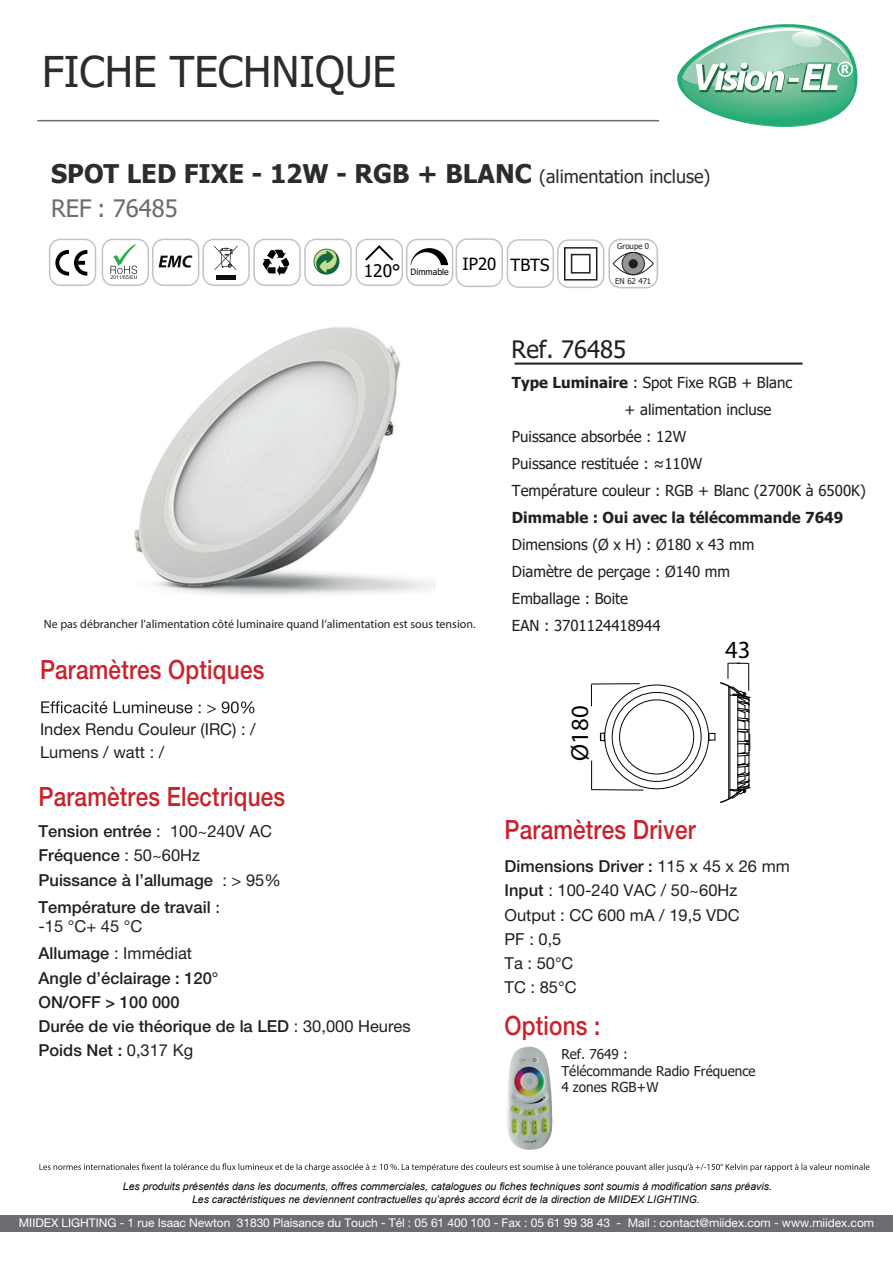
<style>
.page{position:relative;width:893px;height:1263px;background:#fff}
.page>*{position:absolute;margin:0;border:0;box-sizing:border-box;transform-origin:0 0}
.t1{font:42.3px "Tahoma";color:#292d2f}
.t2{font:500 26.55px "Helvetica Neue LT Std";letter-spacing:.01em;color:#cb212b;scale:.85 1}
.t3{font:700 25.65px "Tahoma";color:#292d2f}
.t4{font:24.75px "Myriad Pro";color:#040503}
.t5{font:24px "Tahoma";color:#6c6d70}
.t6{font:24px "Tahoma";color:#231f20}
.t7{font:500 16.5px/24.2px "Helvetica Neue LT Std";color:#231f20}
.t8{font:16.5px/24.2px "Helvetica Neue LT Std";color:#231f20}
.t9{font:15.15px/27px "Tahoma";color:#231f20}
.t10{font:700 15.15px "Tahoma";color:#231f20}
.t11{font:13.65px/16.2px "Tahoma";color:#231f20}
.t12{font:12px "Helvetica Neue LT Std";letter-spacing:-.005em;color:#fff}
.t13{font:12px "Myriad Pro";color:#231f20}
.t14{font:italic 10.5px/12.6px "Arial";color:#050504;text-align:center}
.t15{font:8.7px "Tahoma";color:#000}
.t16{font:7.95px "Tahoma";color:#231f20}
.s1{font-weight:400;font-size:18.15px}
.s2{font-size:17.25px}
.s3{font-weight:400}
.s4{font-family:"Tahoma";font-weight:400;font-size:15.15px}
.s5{font-weight:700}
.s6{font-weight:500}
</style>
<div class="page">
<div style="left:608px;top:239px;width:50px;height:49px;border:2px solid #c1c4c7;border-radius:11px"></div>
<svg style="left:622px;top:252px;width:23px;height:23px"></svg>
<div style="left:613px;top:252px;width:41px;height:23px;border:1px solid #231f20;border-radius:50%"></div>
<div style="left:629px;top:259px;width:9px;height:9px;background:#231f20;border-radius:50%"></div>
<svg style="left:591px;top:663px;width:160px;height:140px"></svg>
<div style="left:0;top:1215px;width:893px;height:16px;background:#6c6d70"></div>
<hr style="left:37px;top:120px;width:622px;height:1px;background:#6c6d70">
<svg style="left:41px;top:701px;width:213px;height:12px"></svg>
<hr style="left:515px;top:363px;width:287px;height:2px;background:#231f20">
<div style="left:304px;top:239px;width:48px;height:47px;border:1px solid #c1c4c7;border-radius:11px"></div>
<div style="left:102px;top:239px;width:47px;height:47px;border:1px solid #c1c4c7;border-radius:11px"></div>
<div style="left:49px;top:239px;width:47px;height:47px;border:1px solid #c1c4c7;border-radius:11px"></div>
<div style="left:152px;top:239px;width:47px;height:47px;border:1px solid #c1c4c7;border-radius:11px"></div>
<div style="left:202px;top:239px;width:48px;height:47px;border:1px solid #c1c4c7;border-radius:11px"></div>
<div style="left:253px;top:239px;width:48px;height:47px;border:1px solid #c1c4c7;border-radius:11px"></div>
<svg style="left:55px;top:250px;width:32px;height:26px"></svg>
<svg style="left:159px;top:255px;width:33px;height:13px"></svg>
<svg style="left:214px;top:245px;width:24px;height:25px"></svg>
<div style="left:216px;top:275px;width:19px;height:5px;background:#0f0c12"></div>
<svg style="left:263px;top:250px;width:26px;height:26px"></svg>
<svg style="left:313px;top:249px;width:26px;height:26px"></svg>
<div style="left:356px;top:239px;width:47px;height:47px;border:1px solid #c1c4c7;border-radius:11px"></div>
<svg style="left:365px;top:245px;width:28px;height:16px"></svg>
<div style="left:406px;top:239px;width:47px;height:47px;border:1px solid #c1c4c7;border-radius:11px"></div>
<svg style="left:411px;top:248px;width:37px;height:17px"></svg>
<div style="left:456px;top:238px;width:47px;height:49px;border:1px solid #c1c4c7;border-radius:11px"></div>
<div style="left:507px;top:239px;width:47px;height:49px;border:1px solid #c1c4c7;border-radius:11px"></div>
<div style="left:557px;top:239px;width:47px;height:49px;border:1px solid #c1c4c7;border-radius:11px"></div>
<svg style="left:677px;top:24px;width:180px;height:103px"></svg>
<svg style="left:110px;top:244px;width:27px;height:35px"></svg>
<img style="left:506px;top:1046px;width:47px;height:103px">
<svg style="left:39px;top:1163px;width:830px;height:9px"></svg>
<img style="left:134px;top:327px;width:301px;height:269px">
<div style="left:564px;top:247px;width:33px;height:34px;border:2px solid #231f20"></div>
<div style="left:571px;top:254px;width:19px;height:20px;border:2px solid #231f20"></div>
<div style="left:90px;top:314px;width:122px;height:63px;background:#fff"></div>
<h1 class="t1" style="left:42px;top:43px;width:356px">FICHE TECHNIQUE</h1>
<h3 class="t3" style="left:51px;top:156px;width:661px">SPOT LED FIXE - 12W - RGB + BLANC <span class="s1">(alimentation incluse)</span></h3>
<h3 class="t5" style="left:51px;top:192px;width:128px">REF : 76485</h3>
<p class="t15" style="left:364px;top:266px;width:187px"><span class="s2">120°</span> Dimmable <sup>IP20</sup> <sup>TBTS</sup></p>
<p class="t16" style="left:617px;top:241px;width:33px">Groupe 0</p>
<p class="t16" style="left:615px;top:275px;width:38px">EN 62 471</p>
<p class="t13" style="left:44px;top:616px;width:433px">Ne pas débrancher l’alimentation côté luminaire quand l’alimentation est sous tension.</p>
<h2 class="t2" style="left:40px;top:654px;width:265px">Paramètres Optiques</h2>
<p class="t8" style="left:40px;top:718px;width:217px;line-height:22.5px">Index Rendu Couleur (IRC) : /<br>Lumens / watt : /</p>
<h2 class="t2" style="left:39px;top:781px;width:292px">Paramètres Electriques</h2>
<p class="t7" style="left:39px;top:819px;width:244px">Tension entrée <span class="s3">: 100~240V AC<br></span>Fréquence <span class="s3">: 50~60Hz<br></span>Puissance à l’allumage <span class="s3">: &gt; 95%</span></p>
<p class="t7" style="left:39px;top:897px;width:183px;line-height:19.8px">Température de travail <span class="s4">: </span><span class="s3">-15 °C+ 45 °C</span></p>
<p class="t7" style="left:39px;top:941px;width:374px">Allumage <span class="s3">: Immédiat<br></span>Angle d’éclairage : 120°<br>ON/OFF &gt; 100 000<br>Durée de vie théorique de la LED <span class="s3">: 30,000 Heures<br></span>Poids Net : <span class="s3">0,317 Kg</span></p>
<h3 class="t6" style="left:512px;top:333px;width:116px">Ref. 76485</h3>
<p class="t9" style="left:512px;top:370px;width:282px"><span class="s5">Type Luminaire</span> : Spot Fixe RGB + Blanc</p>
<p class="t9" style="left:625px;top:397px;width:148px">+ alimentation incluse</p>
<p class="t9" style="left:512px;top:424px;width:176px">Puissance absorbée : 12W</p>
<p class="t9" style="left:512px;top:451px;width:192px">Puissance restituée : ≈110W</p>
<p class="t9" style="left:512px;top:478px;width:355px">Température couleur : RGB + Blanc (2700K à 6500K)</p>
<p class="t10" style="left:512px;top:507px;width:333px">Dimmable : Oui avec la télécommande 7649</p>
<p class="t9" style="left:512px;top:532px;width:244px">Dimensions (Ø x H) : Ø180 x 43 mm<br>Diamètre de perçage : Ø140 mm<br>Emballage : Boite<br>EAN : 3701124418944</p>
<h3 class="t4" style="left:565px;top:761px;width:57px;rotate:-90deg">Ø180</h3>
<h3 class="t4" style="left:725px;top:634px;width:27px">43</h3>
<h2 class="t2" style="left:505px;top:813px;width:226px">Paramètres Driver</h2>
<p class="t8" style="left:505px;top:854px;width:287px"><span class="s6">Dimensions Driver :</span> 115 x 45 x 26 mm<br><span class="s6">Input</span> : 100-240 VAC / 50~60Hz<br>Output : CC 600 mA / 19,5 VDC<br>PF : 0,5<br>Ta : 50°C<br>TC : 85°C</p>
<h2 class="t2" style="left:505px;top:1009px;width:114px">Options :</h2>
<p class="t11" style="left:561px;top:1047px;width:196px">Ref. 7649 :<br>Télécommande Radio Fréquence<br>4 zones RGB+W</p>
<p class="t14" style="left:123px;top:1180px;width:650px">Les produits présentés dans les documents, offres commerciales, catalogues ou fiches techniques sont soumis à modification sans préavis.<br>Les caractéristiques ne deviennent contractuelles qu’après accord écrit de la direction de MIIDEX LIGHTING.</p>
<p class="t12" style="left:19px;top:1215px;width:857px">MIIDEX LIGHTING - 1 rue Isaac Newton 31830 Plaisance du Touch - Tél : 05 61 400 100 - Fax : 05 61 99 38 43 - Mail : contact@miidex.com - www.miidex.com</p>
</div>
